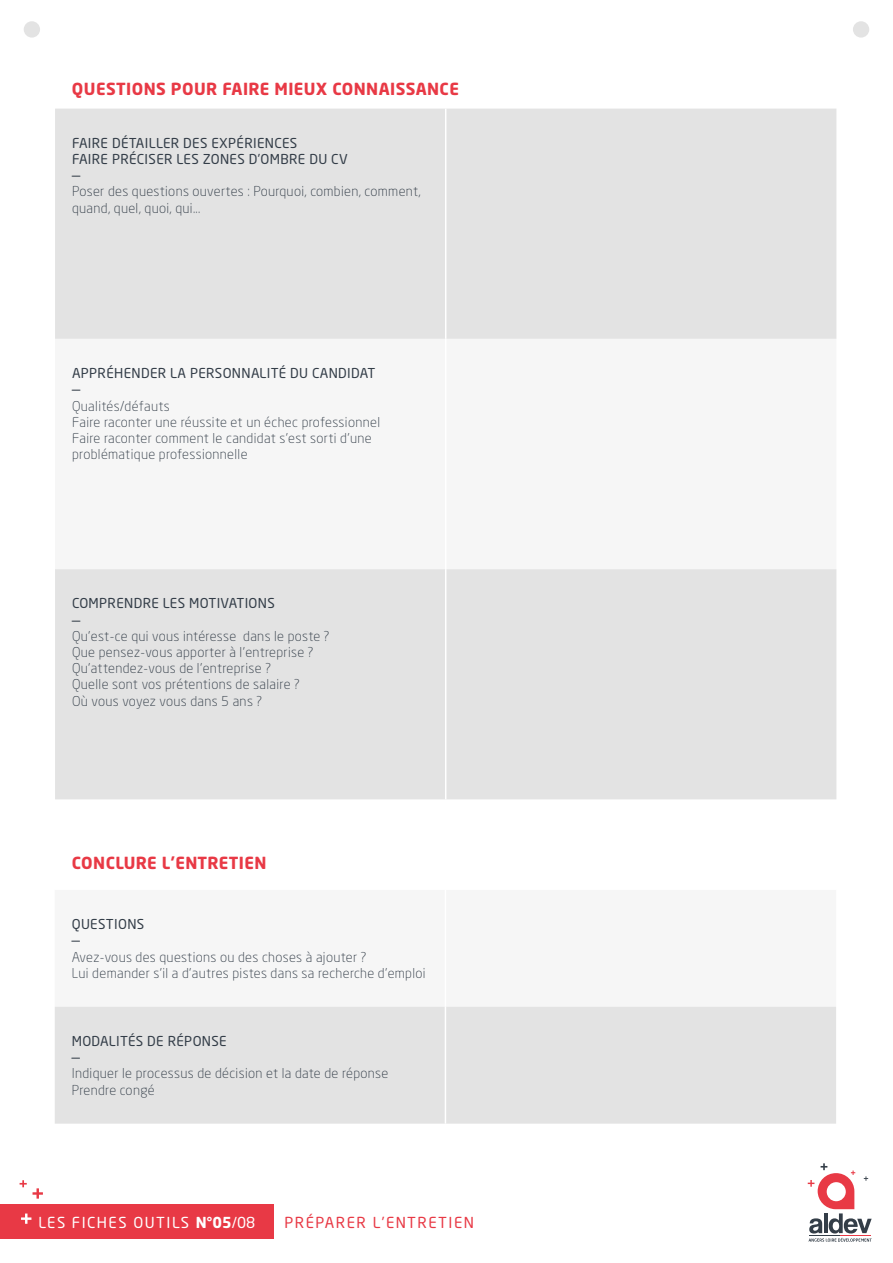
<style>
.page{position:relative;width:893px;height:1263px;background:#fff}
.page>*{position:absolute;margin:0;border:0;box-sizing:border-box;transform-origin:0 0}
.t1{font:700 16.5px "Neo Sans Std";letter-spacing:.025em;color:#e83945}
.t2{font:15px "Neo Sans Std";letter-spacing:.1em;color:#fff}
.t3{font:15px "Neo Sans Std";letter-spacing:.1em;color:#e83945}
.t4{font:300 13.5px/16.2px "Neo Sans Std";letter-spacing:.025em;color:#333d48}
.t5{font:13.5px "Neo Sans Std";letter-spacing:.025em;color:#333d48}
.s1{font-weight:700}
</style>
<div class="page">
<svg style="left:808px;top:1163px;width:64px;height:79px"></svg>
<div style="left:0;top:1205px;width:273px;height:34px;background:#e83945"></div>
<svg style="left:21px;top:1213px;width:10px;height:11px"></svg>
<svg style="left:33px;top:1188px;width:10px;height:10px"></svg>
<svg style="left:20px;top:1180px;width:7px;height:7px"></svg>
<div style="left:24px;top:21px;width:16px;height:17px;background:#e3e3e3;border-radius:50%"></div>
<div style="left:853px;top:21px;width:16px;height:17px;background:#e3e3e3;border-radius:50%"></div>
<div style="left:55px;top:109px;width:781px;height:690px;background:#e3e3e3"></div>
<div style="left:55px;top:339px;width:781px;height:230px;background:#f6f6f6"></div>
<hr style="left:445px;top:109px;width:1px;height:230px;background:#fff">
<hr style="left:445px;top:339px;width:1px;height:230px;background:#fff">
<hr style="left:445px;top:569px;width:1px;height:230px;background:#fff">
<svg style="left:55px;top:1006px;width:781px;height:1px"></svg>
<div style="left:55px;top:1007px;width:781px;height:116px;background:#e3e3e3"></div>
<hr style="left:445px;top:890px;width:1px;height:117px;background:#fff">
<hr style="left:445px;top:1007px;width:1px;height:116px;background:#fff">
<p class="t1" style="left:72px;top:78px;width:388px">QUESTIONS POUR FAIRE MIEUX CONNAISSANCE</p>
<p class="t5" style="left:72px;top:135px;width:227px">FAIRE DÉTAILLER DES EXPÉRIENCES</p>
<p class="t5" style="left:72px;top:151px;width:277px">FAIRE PRÉCISER LES ZONES D’OMBRE DU CV</p>
<p class="t5" style="left:72px;top:167px;width:10px">—</p>
<p class="t4" style="left:72px;top:183px;width:350px">Poser des questions ouvertes : Pourquoi, combien, comment, quand, quel, quoi, qui...</p>
<p class="t5" style="left:72px;top:365px;width:305px">APPRÉHENDER LA PERSONNALITÉ DU CANDIDAT</p>
<p class="t5" style="left:72px;top:381px;width:10px">—</p>
<p class="t4" style="left:72px;top:397px;width:99px">Qualités/défauts</p>
<p class="t4" style="left:72px;top:414px;width:310px">Faire raconter une réussite et un échec professionnel</p>
<p class="t4" style="left:72px;top:430px;width:301px">Faire raconter comment le candidat s’est sorti d’une problématique professionnelle</p>
<p class="t5" style="left:72px;top:595px;width:204px">COMPRENDRE LES MOTIVATIONS</p>
<p class="t5" style="left:72px;top:611px;width:10px">—</p>
<p class="t4" style="left:72px;top:628px;width:259px">Qu’est-ce qui vous intéresse dans le poste ?</p>
<p class="t4" style="left:72px;top:644px;width:243px">Que pensez-vous apporter à l’entreprise ?</p>
<p class="t4" style="left:72px;top:660px;width:200px">Qu’attendez-vous de l’entreprise ?</p>
<p class="t4" style="left:72px;top:676px;width:229px">Quelle sont vos prétentions de salaire ?</p>
<p class="t4" style="left:72px;top:692px;width:192px">Où vous voyez vous dans 5 ans ?</p>
<p class="t1" style="left:72px;top:852px;width:196px">CONCLURE L’ENTRETIEN</p>
<p class="t5" style="left:72px;top:916px;width:74px">QUESTIONS</p>
<p class="t5" style="left:72px;top:932px;width:10px">—</p>
<p class="t4" style="left:72px;top:948px;width:296px">Avez-vous des questions ou des choses à ajouter ?</p>
<p class="t4" style="left:72px;top:965px;width:355px">Lui demander s’il a d’autres pistes dans sa recherche d’emploi</p>
<p class="t5" style="left:72px;top:1033px;width:156px">MODALITÉS DE RÉPONSE</p>
<p class="t5" style="left:72px;top:1049px;width:10px">—</p>
<p class="t4" style="left:72px;top:1065px;width:318px">Indiquer le processus de décision et la date de réponse</p>
<p class="t4" style="left:72px;top:1081px;width:85px">Prendre congé</p>
<p class="t2" style="left:38px;top:1213px;width:218px">LES FICHES OUTILS <span class="s1">N°05</span>/08</p>
<p class="t3" style="left:284px;top:1213px;width:191px">PRÉPARER L’ENTRETIEN</p>
</div>
